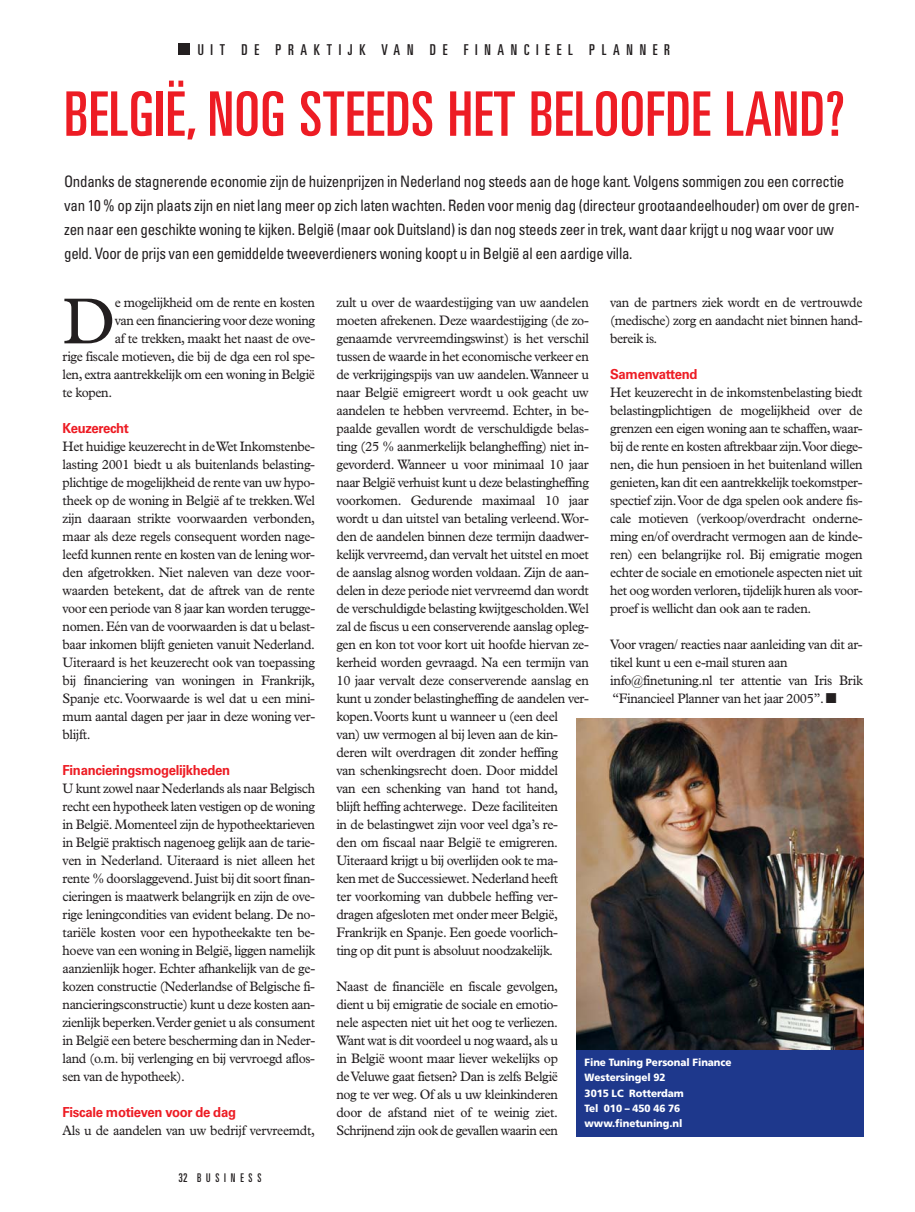
<style>
.page{position:relative;width:915px;height:1212px;background:#fff}
.page>*{position:absolute;margin:0;border:0;box-sizing:border-box;transform-origin:0 0}
.t1{font:65.55px "Plantin";color:#231f20;scale:.95 1}
.t2{font:ultra-condensed 61.5px "Univers";letter-spacing:.01em;color:#ed1c24}
.t3{font:condensed 15.75px/24px "Univers";letter-spacing:-.02em;color:#231f20;scale:.95 1}
.t4{font:ultra-condensed 15px "Univers";letter-spacing:.445em;color:#231f20}
.t5{font:13.8px/18px "Plantin";letter-spacing:-.025em;color:#231f20;text-align:justify;scale:.95 1}
.t6{font:700 13.8px "Univers";letter-spacing:-.02em;color:#ed1c24;scale:.95 1}
.t7{font:ultra-condensed 12px "Univers";letter-spacing:.445em;color:#231f20}
.t8{font:900 10.5px/15px "Frutiger";letter-spacing:-.005em;color:#fff;scale:.95 1}
</style>
<div class="page">
<div style="left:178px;top:44px;width:11px;height:11px;background:#231f20"></div>
<img style="left:576px;top:718px;width:287px;height:332px">
<div style="left:576px;top:1050px;width:287px;height:87px;background:#1e388c"></div>
<p class="t4" style="left:198px;top:44px;width:473px">UIT DE PRAKTIJK VAN DE FINANCIEEL PLANNER</p>
<h2 class="t2" style="left:64px;top:91px;width:781px">BELGIË, NOG STEEDS HET BELOOFDE LAND?</h2>
<p class="t3" style="left:64px;top:171px;width:838px">Ondanks de stagnerende economie zijn de huizenprijzen in Nederland nog steeds aan de hoge kant. Volgens sommigen zou een correctie van 10 % op zijn plaats zijn en niet lang meer op zich laten wachten. Reden voor menig dag (directeur grootaandeelhouder) om over de gren&shy;zen naar een geschikte woning te kijken. België (maar ook Duitsland) is dan nog steeds zeer in trek, want daar krijgt u nog waar voor uw geld. Voor de prijs van een gemiddelde tweeverdieners woning koopt u in België al een aardige villa.</p>
<h1 class="t1" style="left:63px;top:298px;width:57px">D</h1>
<p class="t5" style="left:115px;top:295px;width:212px">e mogelijkheid om de rente en kosten</p>
<p class="t5" style="left:115px;top:313px;width:212px">van een financiering voor deze woning</p>
<p class="t5" style="left:115px;top:331px;width:212px">af te trekken, maakt het naast de ove-</p>
<p class="t5" style="left:63px;top:349px;width:267px">rige fiscale motieven, die bij de dga een rol spe-</p>
<p class="t5" style="left:63px;top:367px;width:267px">len, extra aantrekkelijk om een woning in België</p>
<p class="t5" style="left:63px;top:385px;width:54px">te kopen.</p>
<p class="t6" style="left:63px;top:423px;width:71px">Keuzerecht</p>
<p class="t5" style="left:63px;top:439px;width:267px">Het huidige keuzerecht in de Wet Inkomstenbe&shy;lasting 2001 biedt u als buitenlands belasting&shy;plichtige de mogelijkheid de rente van uw hypo&shy;theek op de woning in België af te trekken.Wel zijn daaraan strikte voorwaarden verbonden, maar als deze regels consequent worden nage&shy;leefd kunnen rente en kosten van de lening wor&shy;den afgetrokken. Niet naleven van deze voor&shy;waarden betekent, dat de aftrek van de rente voor een periode van 8 jaar kan worden terugge&shy;nomen. Eén van de voorwaarden is dat u belast&shy;baar inkomen blijft genieten vanuit Nederland.<br>Uiteraard is het keuzerecht ook van toepassing bij financiering van woningen in Frankrijk, Spanje etc. Voorwaarde is wel dat u een mini&shy;mum aantal dagen per jaar in deze woning ver&shy;blijft.</p>
<p class="t6" style="left:63px;top:765px;width:178px">Financieringsmogelijkheden</p>
<p class="t5" style="left:63px;top:781px;width:267px">U kunt zowel naar Nederlands als naar Belgisch recht een hypotheek laten vestigen op de woning in België. Momenteel zijn de hypotheektarieven in België praktisch nagenoeg gelijk aan de tarie&shy;ven in Nederland. Uiteraard is niet alleen het rente % doorslaggevend. Juist bij dit soort finan&shy;cieringen is maatwerk belangrijk en zijn de ove&shy;rige leningcondities van evident belang. De no&shy;tariële kosten voor een hypotheekakte ten be&shy;hoeve van een woning in België, liggen namelijk aanzienlijk hoger. Echter afhankelijk van de ge&shy;kozen constructie (Nederlandse of Belgische fi&shy;nancieringsconstructie) kunt u deze kosten aan&shy;zienlijk beperken.Verder geniet u als consument in België een betere bescherming dan in Neder&shy;land (o.m. bij verlenging en bij vervroegd aflos&shy;sen van de hypotheek).</p>
<p class="t6" style="left:63px;top:1107px;width:184px">Fiscale motieven voor de dag</p>
<p class="t5" style="left:63px;top:1123px;width:267px">Als u de aandelen van uw bedrijf vervreemdt,</p>
<p class="t7" style="left:178px;top:1173px;width:84px">32 BUSINESS</p>
<p class="t5" style="left:610px;top:295px;width:267px">van de partners ziek wordt en de vertrouwde (medische) zorg en aandacht niet binnen hand&shy;bereik is.</p>
<p class="t6" style="left:610px;top:369px;width:93px">Samenvattend</p>
<p class="t5" style="left:610px;top:385px;width:267px">Het keuzerecht in de inkomstenbelasting biedt belastingplichtigen de mogelijkheid over de grenzen een eigen woning aan te schaffen, waar&shy;bij de rente en kosten aftrekbaar zijn.Voor diege&shy;nen, die hun pensioen in het buitenland willen genieten, kan dit een aantrekkelijk toekomstper&shy;spectief zijn.Voor de dga spelen ook andere fis&shy;cale motieven (verkoop/overdracht onderne&shy;ming en/of overdracht vermogen aan de kinde&shy;ren) een belangrijke rol. Bij emigratie mogen echter de sociale en emotionele aspecten niet uit het oog worden verloren, tijdelijk huren als voor&shy;proef is wellicht dan ook aan te raden.</p>
<p class="t5" style="left:610px;top:637px;width:267px;text-align:left">Voor vragen/ reacties naar aanleiding van dit ar&shy;tikel kunt u een e-mail sturen aan info@finetuning.nl ter attentie van Iris Brik “Financieel Planner van het jaar 2005”. ■</p>
<p class="t5" style="left:336px;top:295px;width:267px;text-align:left">zult u over de waardestijging van uw aandelen moeten afrekenen. Deze waardestijging (de zo&shy;genaamde vervreemdingswinst) is het verschil tussen de waarde in het economische verkeer en de verkrijgingspijs van uw aandelen.Wanneer u naar België emigreert wordt u ook geacht uw aandelen te hebben vervreemd. Echter, in be&shy;paalde gevallen wordt de verschuldigde belas&shy;ting (25 % aanmerkelijk belangheffing) niet in&shy;gevorderd. Wanneer u voor minimaal 10 jaar naar België verhuist kunt u deze belastingheffing voorkomen. Gedurende maximaal 10 jaar wordt u dan uitstel van betaling verleend.Wor&shy;den de aandelen binnen deze termijn daadwer&shy;kelijk vervreemd, dan vervalt het uitstel en moet de aanslag alsnog worden voldaan. Zijn de aan&shy;delen in deze periode niet vervreemd dan wordt de verschuldigde belasting kwijtgescholden.Wel zal de fiscus u een conserverende aanslag opleg&shy;gen en kon tot voor kort uit hoofde hiervan ze&shy;kerheid worden gevraagd. Na een termijn van 10 jaar vervalt deze conserverende aanslag en kunt u zonder belastingheffing de aandelen ver&shy;kopen.Voorts kunt u wanneer u (een deel<br>van) uw vermogen al bij leven aan de kin&shy;deren wilt overdragen dit zonder heffing<br>van schenkingsrecht doen. Door middel<br>van een schenking van hand tot hand,<br>blijft heffing achterwege. Deze faciliteiten<br>in de belastingwet zijn voor veel dga’s re-<br>den om fiscaal naar België te emigreren.<br>Uiteraard krijgt u bij overlijden ook te ma-<br>ken met de Successiewet. Nederland heeft<br>ter voorkoming van dubbele heffing ver&shy;dragen afgesloten met onder meer België, Frankrijk en Spanje. Een goede voorlich-<br>ting op dit punt is absoluut noodzakelijk.</p>
<p class="t5" style="left:336px;top:979px;width:235px">Naast de financiële en fiscale gevolgen, dient u bij emigratie de sociale en emotio&shy;nele aspecten niet uit het oog te verliezen.<br>Want wat is dit voordeel u nog waard, als u in België woont maar liever wekelijks op de Veluwe gaat fietsen? Dan is zelfs België nog te ver weg. Of als u uw kleinkinderen door de afstand niet of te weinig ziet.<br>Schrijnend zijn ook de gevallen waarin een</p>
<p class="t8" style="left:584px;top:1056px;width:156px">Fine Tuning Personal Finance<br>Westersingel 92<br>3015 LC Rotterdam<br>Tel 010 – 450 46 76 www.finetuning.nl</p>
</div>
